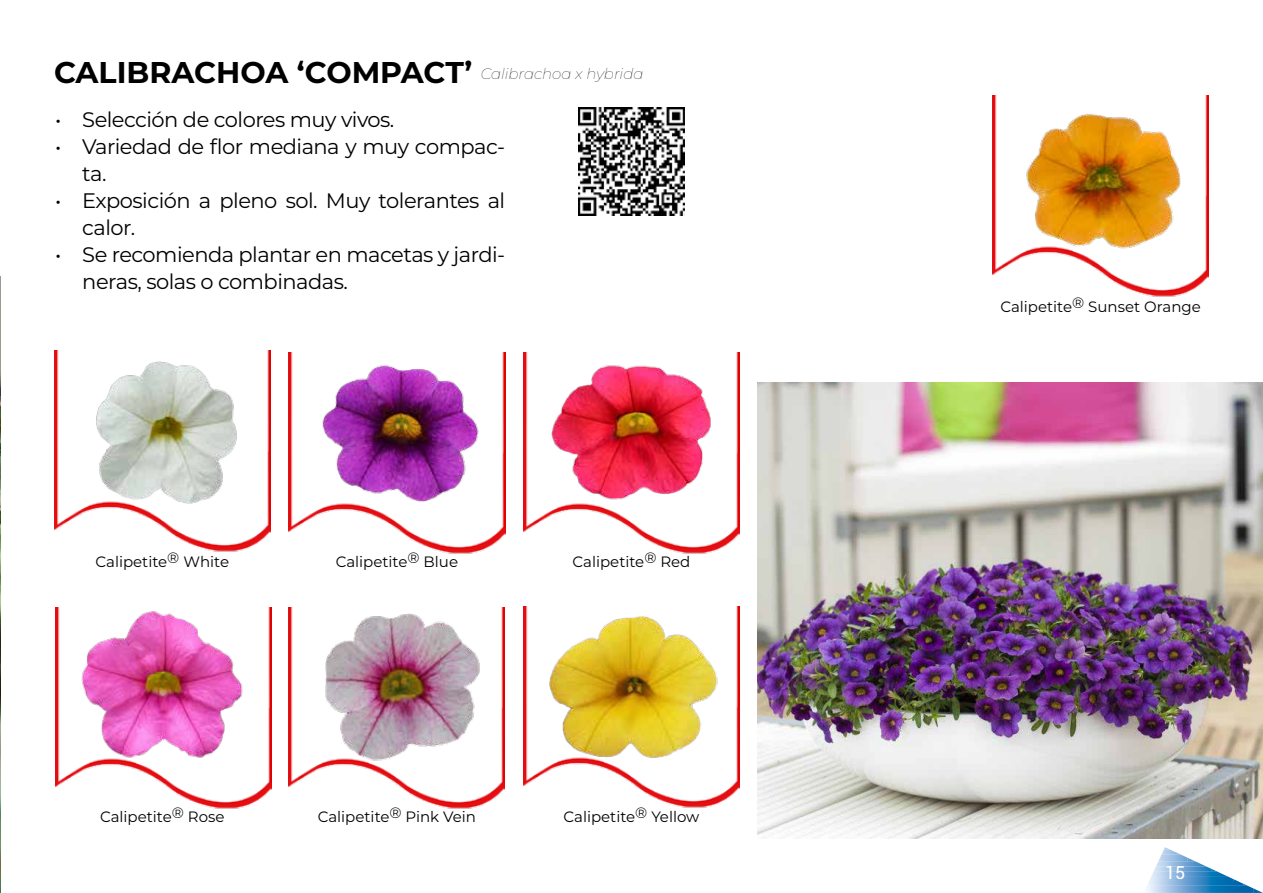
<style>
.page{position:relative;width:1263px;height:893px;background:#fff}
.page>*{position:absolute;margin:0;border:0;box-sizing:border-box;transform-origin:0 0}
.t1{font:700 30px "Montserrat";color:#000}
.t2{font:21px/27px "Montserrat";letter-spacing:-.025em;color:#000}
.t3{font:18px "Roboto";color:#fff}
.t4{font:15px "Montserrat";color:#000}
.s1{font-weight:100;font-style:italic;font-size:15px}
</style>
<div class="page">
<img style="left:1147px;top:886px;width:96px;height:7px">
<img style="left:1147px;top:881px;width:96px;height:5px">
<img style="left:1149px;top:876px;width:84px;height:5px">
<img style="left:1151px;top:871px;width:73px;height:5px">
<img style="left:1154px;top:866px;width:58px;height:5px">
<img style="left:1156px;top:862px;width:46px;height:4px">
<img style="left:1158px;top:854px;width:29px;height:8px">
<img style="left:1162px;top:849px;width:15px;height:5px">
<svg style="left:1164px;top:847px;width:6px;height:3px"></svg>
<svg style="left:1187px;top:858px;width:9px;height:4px"></svg>
<svg style="left:1243px;top:884px;width:20px;height:9px"></svg>
<img style="left:0;top:276px;width:1px;height:617px">
<img style="left:578px;top:107px;width:107px;height:108px">
<img style="left:54px;top:351px;width:217px;height:201px">
<img style="left:992px;top:95px;width:215px;height:202px">
<img style="left:994px;top:95px;width:215px;height:183px">
<img style="left:289px;top:352px;width:216px;height:202px">
<img style="left:94px;top:357px;width:145px;height:149px">
<img style="left:311px;top:352px;width:189px;height:175px">
<img style="left:523px;top:352px;width:217px;height:202px">
<img style="left:55px;top:607px;width:217px;height:202px">
<img style="left:288px;top:607px;width:217px;height:202px">
<img style="left:523px;top:606px;width:217px;height:202px">
<img style="left:62px;top:607px;width:200px;height:181px">
<img style="left:536px;top:352px;width:189px;height:170px">
<img style="left:311px;top:607px;width:194px;height:175px">
<img style="left:532px;top:606px;width:196px;height:179px">
<img style="left:758px;top:383px;width:505px;height:456px">
<h1 class="t1" style="left:54px;top:51px;width:591px">CALIBRACHOA ‘COMPACT’ <span class="s1">Calibrachoa x hybrida</span></h1>
<p class="t2" style="left:55px;top:105px;width:341px">• Selección de colores muy vivos.</p>
<p class="t2" style="left:82px;top:132px;width:424px;text-indent:-27px">• Variedad de flor mediana y muy compac&shy;ta.</p>
<p class="t2" style="left:82px;top:186px;width:424px;text-indent:-27px">• Exposición a pleno sol. Muy tolerantes al calor.</p>
<p class="t2" style="left:82px;top:240px;width:424px;text-indent:-27px">• Se recomienda plantar en macetas y jardi&shy;neras, solas o combinadas.</p>
<p class="t4" style="left:95px;top:552px;width:135px">Calipetite® White</p>
<p class="t4" style="left:336px;top:552px;width:124px">Calipetite® Blue</p>
<p class="t4" style="left:572px;top:551px;width:119px">Calipetite® Red</p>
<p class="t4" style="left:100px;top:807px;width:126px">Calipetite® Rose</p>
<p class="t4" style="left:318px;top:807px;width:160px">Calipetite® Pink Vein</p>
<p class="t4" style="left:563px;top:807px;width:137px">Calipetite® Yellow</p>
<p class="t4" style="left:1000px;top:297px;width:202px">Calipetite® Sunset Orange</p>
<p class="t3" style="left:1165px;top:860px;width:22px">15</p>
</div>
